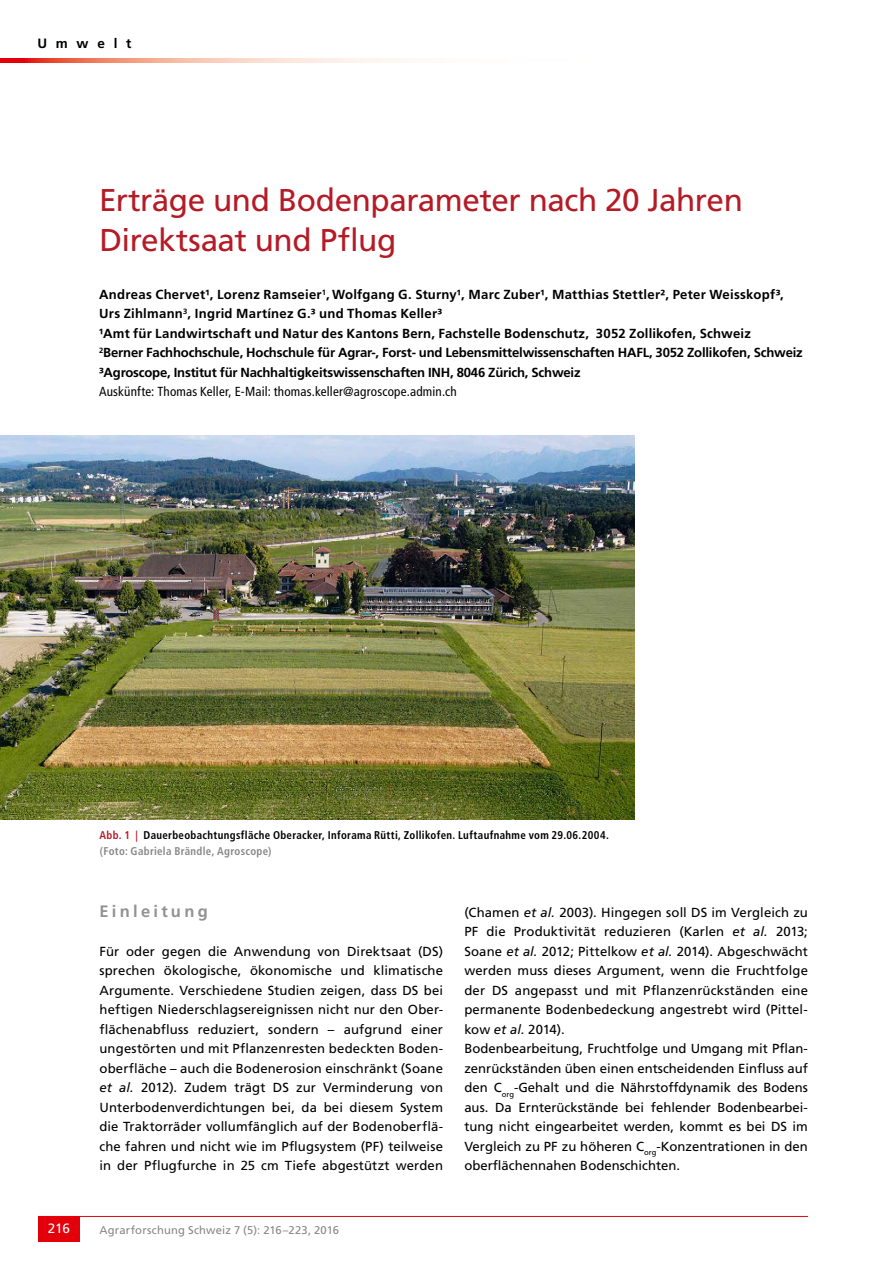
<style>
.page{position:relative;width:893px;height:1263px;background:#fff}
.page>*{position:absolute;margin:0;border:0;box-sizing:border-box;transform-origin:0 0}
.t1{font:31.5px/40.5px "Frutiger LT Std";letter-spacing:-.015em;color:#b51b26}
.t2{font:700 16.5px "Frutiger LT Std";letter-spacing:.2em;color:#919291}
.t3{font:700 13.5px "Frutiger LT Std";letter-spacing:.65em;color:#000}
.t4{font:13.5px "Frutiger LT Std";color:#fff}
.t5{font:13.2px/19.5px "Frutiger LT Std";color:#000;text-align:justify}
.t6{font:700 13.2px/19.5px "Frutiger LT Std";letter-spacing:.01em;color:#000}
.t7{font:condensed 13.2px "Frutiger LT Std";letter-spacing:.015em;color:#000}
.t8{font:700 condensed 11.25px/16.5px "Frutiger LT Std";letter-spacing:.03em;color:#000}
.t9{font:11.25px "Frutiger LT Std";letter-spacing:.015em;color:#868786}
.s1{color:#b51b26}
.s2{color:#868786}
.s3{font-family:"Frutiger";font-style:italic}
</style>
<div class="page">
<hr style="left:38px;top:1216px;width:770px;height:1px;background:#e3000b">
<div style="left:38px;top:1216px;width:42px;height:26px;background:#e3000b"></div>
<svg style="left:0;top:58px;width:402px;height:5px;background:#f5ac9c"></svg>
<img style="left:0;top:436px;width:634px;height:383px">
<p class="t3" style="left:37px;top:36px;width:96px">Umwelt</p>
<h1 class="t1" style="left:99px;top:180px;width:645px">Erträge und Bodenparameter nach 20 Jahren<br>Direktsaat und Pflug</h1>
<p class="t6" style="left:99px;top:285px;width:705px">Andreas Chervet¹, Lorenz Ramseier<sup>1</sup>,Wolfgang G. Sturny¹, Marc Zuber¹, Matthias Stettler², Peter Weisskopf³, Urs Zihlmann<sup>3</sup>, Ingrid Martínez G.³ und Thomas Keller³<br>¹Amt für Landwirtschaft und Natur des Kantons Bern, Fachstelle Bodenschutz, 3052 Zollikofen, Schweiz<br><sup>2</sup>Berner Fachhochschule, Hochschule für Agrar-, Forst- und Lebensmittelwissenschaften HAFL, 3052 Zollikofen, Schweiz ³Agroscope, Institut für Nachhaltigkeitswissenschaften INH, 8046 Zürich, Schweiz</p>
<p class="t7" style="left:99px;top:384px;width:359px">Auskünfte: Thomas Keller, E-Mail: thomas.keller@agroscope.admin.ch</p>
<p class="t8" style="left:100px;top:827px;width:511px"><span class="s1">Abb. 1 |</span> Dauerbeobachtungsfläche Oberacker, Inforama Rütti, Zollikofen. Luftaufnahme vom 29.06.2004. <span class="s2">(Foto: Gabriela Brändle, Agroscope)</span></p>
<p class="t2" style="left:99px;top:901px;width:110px">Einleitung</p>
<p class="t5" style="left:99px;top:941px;width:345px">Für oder gegen die Anwendung von Direktsaat (DS) sprechen ökologische, ökonomische und klimatische Argumente. Verschiedene Studien zeigen, dass DS bei heftigen Niederschlagsereignissen nicht nur den Ober&shy;flächenabfluss reduziert, sondern – aufgrund einer ungestörten und mit Pflanzenresten bedeckten Boden&shy;oberfläche – auch die Bodenerosion einschränkt (Soane <span class="s3">et al.</span> 2012). Zudem trägt DS zur Verminderung von Unterbodenverdichtungen bei, da bei diesem System die Traktorräder vollumfänglich auf der Bodenoberflä&shy;che fahren und nicht wie im Pflugsystem (PF) teilweise in der Pflugfurche in 25 cm Tiefe abgestützt werden</p>
<p class="t4" style="left:48px;top:1221px;width:24px">216</p>
<p class="t9" style="left:99px;top:1223px;width:241px">Agrarforschung Schweiz 7 (5): 216–223, 2016</p>
<p class="t5" style="left:464px;top:902px;width:345px;text-align:left">(Chamen <span class="s3">et al.</span> 2003). Hingegen soll DS im Vergleich zu PF die Produktivität reduzieren (Karlen <span class="s3">et al.</span> 2013; Soane <span class="s3">et al.</span> 2012; Pittelkow <span class="s3">et al.</span> 2014). Abgeschwächt werden muss dieses Argument, wenn die Fruchtfolge der DS angepasst und mit Pflanzenrückständen eine permanente Bodenbedeckung angestrebt wird (Pittel&shy;kow <span class="s3">et al.</span> 2014).<br>Bodenbearbeitung, Fruchtfolge und Umgang mit Pflan&shy;zenrückständen üben einen entscheidenden Einfluss auf den C<sub>org</sub>-Gehalt und die Nährstoffdynamik des Bodens aus. Da Ernterückstände bei fehlender Bodenbearbei&shy;tung nicht eingearbeitet werden, kommt es bei DS im Vergleich zu PF zu höheren C<sub>org</sub>-Konzentrationen in den oberflächennahen Bodenschichten.</p>
</div>
